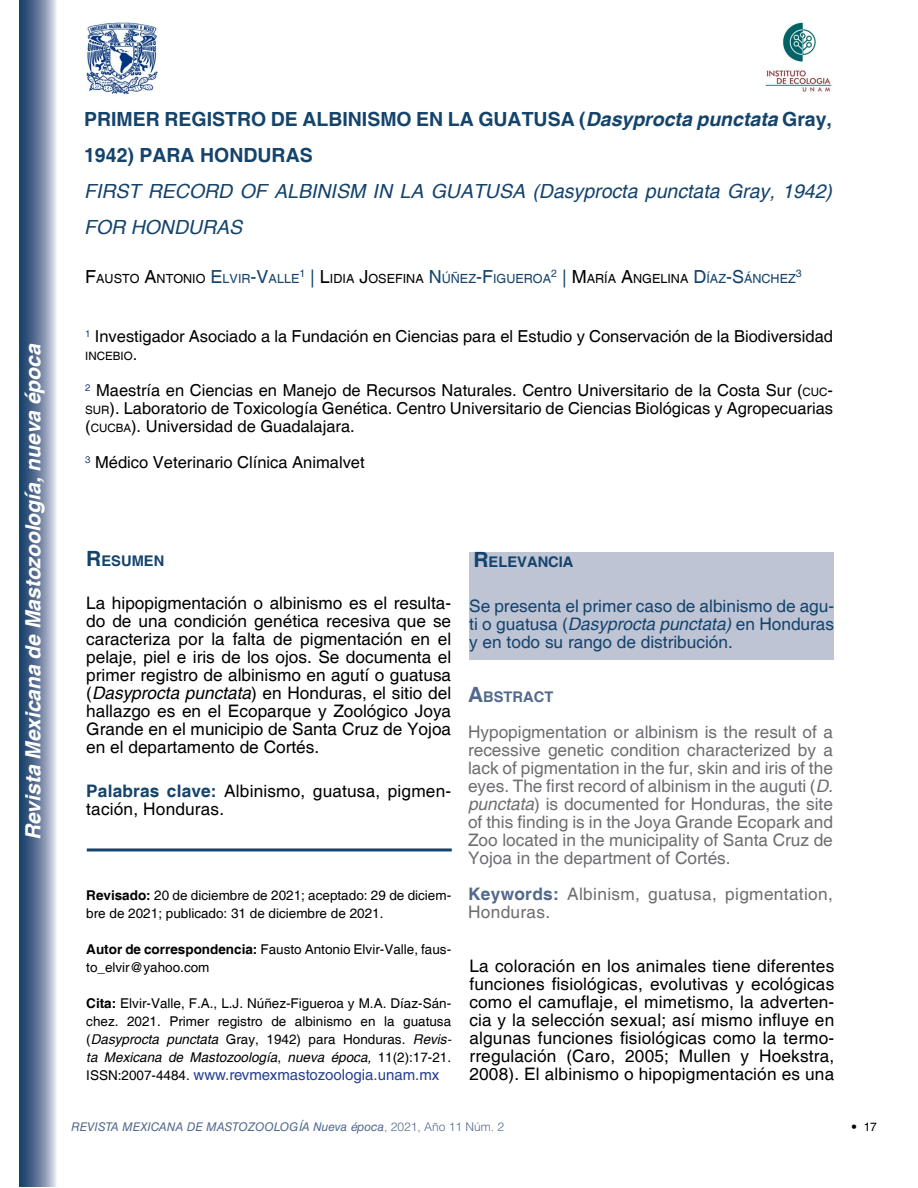
<style>
.page{position:relative;width:918px;height:1188px;background:#fff}
.page>*{position:absolute;margin:0;border:0;box-sizing:border-box;transform-origin:0 0}
.t1{font:italic 700 21px "Helvetica";color:#fff}
.Título_articulos{font:700 19.5px/36px "Helvetica";color:#14436c}
.Título_articulos-2{font:italic 19.5px/36px "Helvetica";color:#14436c}
.subtitulo_1_ok{font:17.25px/18px "Helvetica";color:#000;text-align:justify}
.texto_sin_sangría_ok{font:17.25px/18px "Helvetica";color:#6d6e71;text-align:justify}
.texto_sin_sangría_ok-2{font:17.25px/18px "Helvetica";letter-spacing:.01em;color:#000;text-align:justify}
.texto_sin_sangría_ok-3{font:17.25px/18px "Helvetica";color:#14436c;text-align:justify}
.texto_sin_sangría_ok-4{font:17.25px/18px "Helvetica";letter-spacing:.02em;color:#6d6e71}
.dirección_ok{font:16.5px/18px "Helvetica";color:#000;text-align:justify}
.dato_proceso_editori{font:15px "Helvetica LT Std";color:#25408f}
.subtitulo_1_ok-2{font:700 14.7px "Helvetica";color:#14436c}
.subtitulo_1_ok-3{font:700 14.7px "Helvetica";color:#52698d}
.dato_proceso_editori-2{font:13.5px/18px "Helvetica";color:#000}
.autores_ok{font:12.6px "Helvetica";color:#000}
.t2{font:italic 12px "Helvetica LT Std";color:#52698d}
.t3{font:12px "Helvetica LT Std";color:#000}
.dirección_ok-2{font:11.55px "Helvetica";color:#000}
.autores_ok-2{font:10.5px "Helvetica";color:#14436c}
.s1{font-style:italic}
.s2{font-size:18px}
.s3{font-size:18px;color:#14436c}
.s4{color:#14436c}
.s5{font-size:16.5px}
.s6{font-size:11.55px}
.s7{font-style:inherit}
.s8{font-size:21px}
.s9{font-weight:700;color:#14436c}
.s10{font-weight:700}
.s11{font-family:"Helvetica";font-size:13.5px;color:#000}
.s12{font-weight:700;color:#52698d}
.s13{font-weight:300;font-style:normal}
.s14{font-weight:300}
</style>
<div class="page">
<svg style="left:20px;top:0;width:36px;height:1186px;background:#6b809e"></svg>
<img style="left:765px;top:22px;width:67px;height:70px">
<div style="left:469px;top:552px;width:365px;height:107px;background:#bec4d4"></div>
<img style="left:86px;top:22px;width:72px;height:72px">
<hr style="left:87px;top:848px;width:365px;height:3px;background:#14436c">
<p class="t1" style="left:20px;top:840px;width:498px;rotate:-90deg">Revista Mexicana de Mastozoología, nueva época</p>
<p class="Título_articulos" style="left:84px;top:102px;width:749px">PRIMER REGISTRO DE ALBINISMO EN LA GUATUSA (<span class="s1">Dasyprocta punctata</span> Gray,<br>1942) PARA HONDURAS</p>
<p class="Título_articulos-2" style="left:84px;top:174px;width:749px">FIRST RECORD OF ALBINISM IN LA GUATUSA (Dasyprocta punctata Gray, 1942)<br>FOR HONDURAS</p>
<p class="autores_ok" style="left:85px;top:272px;width:712px"><span class="s2">F</span>AUSTO <span class="s2">A</span>NTONIO <span class="s3">E</span> <span class="s4">LVIR</span><span class="s3">-V</span><span class="s4">ALLE</span><sup>1</sup> <span class="s3">|</span> <span class="s2">L</span>IDIA <span class="s2">J</span>OSEFINA <span class="s3">N</span> <span class="s4">ÚÑEZ</span><span class="s3">-F</span><span class="s4">IGUEROA</span><sup>2</sup> <span class="s3">|</span> <span class="s2">M</span>ARÍA <span class="s2">A</span>NGELINA <span class="s3">D</span> <span class="s4">ÍAZ</span><span class="s3">-S</span><span class="s4">ÁNCHEZ</span></p>
<p class="autores_ok-2" style="left:796px;top:268px;width:7px">3</p>
<p class="dirección_ok" style="left:85px;top:328px;width:749px"><sup>1</sup> Investigador Asociado a la Fundación en Ciencias para el Estudio y Conservación de la Biodiversidad</p>
<p class="dirección_ok-2" style="left:85px;top:349px;width:54px">INCEBIO<span class="s5">.</span></p>
<p class="dirección_ok" style="left:85px;top:382px;width:749px"><sup>2</sup> Maestría en Ciencias en Manejo de Recursos Naturales. Centro Universitario de la Costa Sur (<span class="s6">CUC</span><span class="s7">-</span><span class="s6">SUR</span>). Laboratorio de Toxicología Genética. Centro Universitario de Ciencias Biológicas y Agropecuarias (<span class="s6">CUCBA</span>). Universidad de Guadalajara.</p>
<p class="dirección_ok" style="left:85px;top:454px;width:281px"><sup>3</sup> Médico Veterinario Clínica Animalvet</p>
<p class="subtitulo_1_ok-2" style="left:86px;top:552px;width:80px"><span class="s8">R</span>ESUMEN</p>
<p class="subtitulo_1_ok" style="left:86px;top:595px;width:366px">La hipopigmentación o albinismo es el resulta&shy;do de una condición genética recesiva que se caracteriza por la falta de pigmentación en el pelaje, piel e iris de los ojos. Se documenta el primer registro de albinismo en agutí o guatusa (<span class="s1">Dasyprocta punctata</span>) en Honduras, el sitio del hallazgo es en el Ecoparque y Zoológico Joya Grande en el municipio de Santa Cruz de Yojoa en el departamento de Cortés.</p>
<p class="subtitulo_1_ok" style="left:86px;top:783px;width:366px"><span class="s9">Palabras clave:</span> Albinismo, guatusa, pigmen&shy;tación, Honduras.</p>
<p class="dato_proceso_editori-2" style="left:86px;top:887px;width:366px"><span class="s10">Revisado:</span> 20 de diciembre de 2021; aceptado: 29 de diciem&shy;bre de 2021; publicado: 31 de diciembre de 2021.</p>
<p class="dato_proceso_editori-2" style="left:86px;top:941px;width:366px"><span class="s10">Autor de correspondencia:</span> Fausto Antonio Elvir-Valle, faus&shy;to_elvir@yahoo.com</p>
<p class="dato_proceso_editori-2" style="left:86px;top:995px;width:367px;text-align:justify"><span class="s10">Cita:</span> Elvir-Valle, F.A., L.J. Núñez-Figueroa y M.A. Díaz-Sán&shy;chez. 2021. Primer registro de albinismo en la guatusa (<span class="s1">Dasyprocta punctata</span> Gray, 1942) para Honduras. <span class="s1">Revis&shy;ta Mexicana de Mastozoología</span>, <span class="s1">nueva época,</span> 11(2):17-21.</p>
<p class="dato_proceso_editori" style="left:86px;top:1066px;width:355px"><span class="s11">ISSN:2007-4484.</span> www.revmexmastozoologia.unam.mx</p>
<p class="subtitulo_1_ok-2" style="left:473px;top:553px;width:102px"><span class="s8">R</span>ELEVANCIA</p>
<p class="texto_sin_sangría_ok-3" style="left:469px;top:598px;width:366px">Se presenta el primer caso de albinismo de agu&shy;ti o guatusa (<span class="s1">Dasyprocta punctata)</span> en Honduras y en todo su rango de distribución.</p>
<p class="subtitulo_1_ok-3" style="left:468px;top:688px;width:87px"><span class="s8">A</span>BSTRACT</p>
<p class="texto_sin_sangría_ok" style="left:468px;top:724px;width:366px">Hypopigmentation or albinism is the result of a recessive genetic condition characterized by a lack of pigmentation in the fur, skin and iris of the eyes. The first record of albinism in the auguti (<span class="s1">D. punctata</span>) is documented for Honduras, the site of this finding is in the Joya Grande Ecopark and Zoo located in the municipality of Santa Cruz de Yojoa in the department of Cortés.</p>
<p class="texto_sin_sangría_ok-4" style="left:468px;top:886px;width:366px"><span class="s12">Keywords:</span> Albinism, guatusa, pigmentation,<br>Honduras.</p>
<p class="texto_sin_sangría_ok-2" style="left:469px;top:958px;width:366px">La coloración en los animales tiene diferentes funciones fisiológicas, evolutivas y ecológicas como el camuflaje, el mimetismo, la adverten&shy;cia y la selección sexual; así mismo influye en algunas funciones fisiológicas como la termo&shy;rregulación (Caro, 2005; Mullen y Hoekstra, 2008). El albinismo o hipopigmentación es una</p>
<p class="t2" style="left:71px;top:1120px;width:435px">REVISTA MEXICANA DE MASTOZOOLOGÍA Nueva época<span class="s13">, 2021, Año 11 Núm. 2</span></p>
<p class="t3" style="left:851px;top:1120px;width:27px"><span class="s14">•</span> 17</p>
</div>
